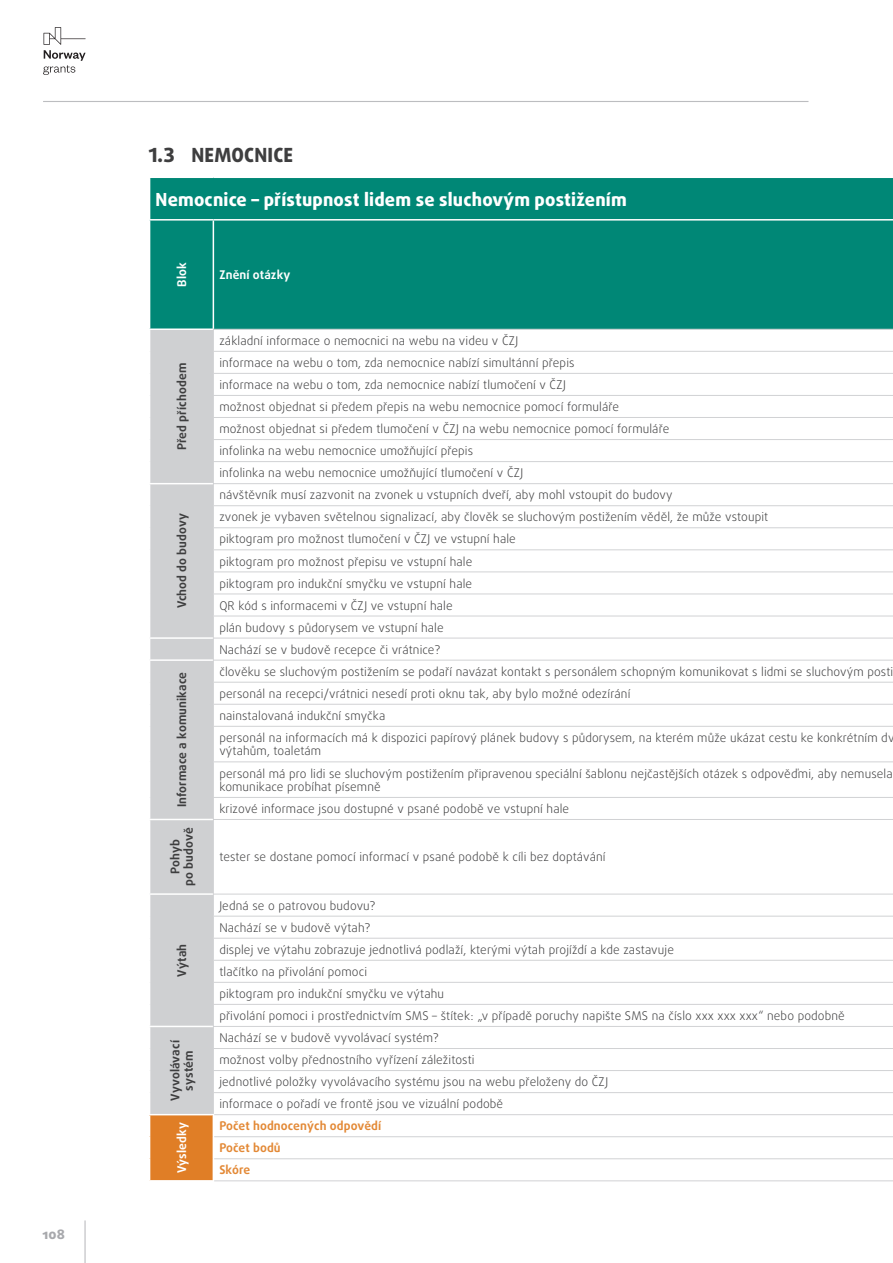
<style>
.page{position:relative;width:893px;height:1263px;background:#fff}
.page>*{position:absolute;margin:0;border:0;box-sizing:border-box;transform-origin:0 0}
.t1{font:800 19.5px "Daxline Pro";letter-spacing:.01em;color:#3e3e3f}
.t2{font:800 18px "Daxline Pro";letter-spacing:.01em;color:#fff}
.t3{font:800 13.5px "Daxline Pro";color:#a8a9ad}
.t4{font:300 12px/22px "Daxline Pro";letter-spacing:.01em;color:#3e3e3f}
.t5{font:700 12px/13.5px "Daxline Pro";letter-spacing:.01em;color:#3e3e3f;text-align:center}
.t6{font:700 12px/22px "Daxline Pro";letter-spacing:.01em;color:#e38936}
.t7{font:700 12px "Daxline Pro";letter-spacing:.01em;color:#fff}
</style>
<div class="page">
<svg style="left:43px;top:27px;width:43px;height:48px"></svg>
<hr style="left:43px;top:101px;width:765px;height:1px;background:#bcbdc0">
<hr style="left:84px;top:1220px;width:2px;height:43px;background:#bcbdc0">
<div style="left:150px;top:178px;width:743px;height:151px;background:#008776"></div>
<div style="left:150px;top:330px;width:63px;height:784px;background:#cfd0d2"></div>
<div style="left:150px;top:1115px;width:63px;height:66px;background:#e07e26"></div>
<hr style="left:149px;top:219px;width:64px;height:2px;background:#fff">
<hr style="left:213px;top:219px;width:680px;height:2px;background:#fff">
<hr style="left:149px;top:483px;width:64px;height:1px;background:#fff">
<hr style="left:149px;top:637px;width:64px;height:2px;background:#fff">
<hr style="left:149px;top:659px;width:64px;height:2px;background:#fff">
<hr style="left:149px;top:819px;width:64px;height:1px;background:#fff">
<hr style="left:149px;top:893px;width:64px;height:2px;background:#fff">
<hr style="left:149px;top:1026px;width:64px;height:1px;background:#fff">
<hr style="left:213px;top:351px;width:680px;height:1px;background:#d1d2d4">
<hr style="left:213px;top:373px;width:680px;height:1px;background:#d1d2d4">
<hr style="left:213px;top:395px;width:680px;height:1px;background:#d1d2d4">
<hr style="left:213px;top:417px;width:680px;height:1px;background:#d1d2d4">
<hr style="left:213px;top:439px;width:680px;height:1px;background:#d1d2d4">
<hr style="left:213px;top:461px;width:680px;height:1px;background:#d1d2d4">
<hr style="left:213px;top:483px;width:680px;height:1px;background:#d1d2d4">
<hr style="left:213px;top:505px;width:680px;height:1px;background:#d1d2d4">
<hr style="left:213px;top:527px;width:680px;height:1px;background:#d1d2d4">
<hr style="left:213px;top:549px;width:680px;height:1px;background:#d1d2d4">
<hr style="left:213px;top:571px;width:680px;height:1px;background:#d1d2d4">
<hr style="left:213px;top:594px;width:680px;height:1px;background:#d1d2d4">
<hr style="left:213px;top:616px;width:680px;height:1px;background:#d1d2d4">
<hr style="left:213px;top:638px;width:680px;height:1px;background:#d1d2d4">
<hr style="left:213px;top:660px;width:680px;height:1px;background:#d1d2d4">
<hr style="left:213px;top:682px;width:680px;height:1px;background:#d1d2d4">
<hr style="left:213px;top:704px;width:680px;height:1px;background:#d1d2d4">
<hr style="left:213px;top:726px;width:680px;height:1px;background:#d1d2d4">
<hr style="left:213px;top:761px;width:680px;height:1px;background:#d1d2d4">
<hr style="left:213px;top:797px;width:680px;height:1px;background:#d1d2d4">
<hr style="left:213px;top:819px;width:680px;height:1px;background:#d1d2d4">
<hr style="left:213px;top:894px;width:680px;height:1px;background:#d1d2d4">
<hr style="left:213px;top:916px;width:680px;height:1px;background:#d1d2d4">
<hr style="left:213px;top:938px;width:680px;height:1px;background:#d1d2d4">
<hr style="left:213px;top:960px;width:680px;height:1px;background:#d1d2d4">
<hr style="left:213px;top:982px;width:680px;height:1px;background:#d1d2d4">
<hr style="left:213px;top:1004px;width:680px;height:1px;background:#d1d2d4">
<hr style="left:213px;top:1026px;width:680px;height:1px;background:#d1d2d4">
<hr style="left:213px;top:1048px;width:680px;height:1px;background:#d1d2d4">
<hr style="left:213px;top:1070px;width:680px;height:1px;background:#d1d2d4">
<hr style="left:213px;top:1092px;width:680px;height:1px;background:#d1d2d4">
<hr style="left:214px;top:1114px;width:679px;height:1px;background:#d1d2d4">
<hr style="left:214px;top:1136px;width:679px;height:1px;background:#d1d2d4">
<hr style="left:214px;top:1158px;width:679px;height:1px;background:#d1d2d4">
<hr style="left:149px;top:328px;width:64px;height:2px;background:#fff">
<hr style="left:213px;top:221px;width:1px;height:108px;background:#fff">
<hr style="left:213px;top:329px;width:680px;height:1px;background:#d1d2d4">
<svg style="left:213px;top:330px;width:1px;height:396px"></svg>
<hr style="left:213px;top:727px;width:1px;height:34px;background:#d1d2d4">
<hr style="left:213px;top:762px;width:1px;height:35px;background:#d1d2d4">
<svg style="left:213px;top:798px;width:1px;height:21px"></svg>
<hr style="left:213px;top:820px;width:1px;height:74px;background:#d1d2d4">
<hr style="left:214px;top:1180px;width:679px;height:1px;background:#d1d2d4">
<svg style="left:213px;top:895px;width:1px;height:219px"></svg>
<hr style="left:149px;top:1180px;width:65px;height:1px;background:#fff">
<p class="t3" style="left:43px;top:1225px;width:24px">108</p>
<h1 class="t1" style="left:149px;top:142px;width:146px">1.3 NEMOCNICE</h1>
<h2 class="t2" style="left:156px;top:187px;width:473px">Nemocnice – přístupnost lidem se sluchovým postižením</h2>
<p class="t7" style="left:174px;top:287px;width:26px;rotate:-90deg">Blok</p>
<p class="t7" style="left:219px;top:267px;width:73px">Znění otázky</p>
<p class="t5" style="left:175px;top:450px;width:89px;rotate:-90deg">Před příchodem</p>
<p class="t5" style="left:175px;top:608px;width:97px;rotate:-90deg">Vchod do budovy</p>
<p class="t4" style="left:219px;top:330px;width:451px">základní informace o nemocnici na webu na videu v ČZJ<br>informace na webu o tom, zda nemocnice nabízí simultánní přepis<br>informace na webu o tom, zda nemocnice nabízí tlumočení v ČZJ<br>možnost objednat si předem přepis na webu nemocnice pomocí formuláře<br>možnost objednat si předem tlumočení v ČZJ na webu nemocnice pomocí formuláře infolinka na webu nemocnice umožňující přepis<br>infolinka na webu nemocnice umožňující tlumočení v ČZJ</p>
<p class="t4" style="left:219px;top:484px;width:550px">návštěvník musí zazvonit na zvonek u vstupních dveří, aby mohl vstoupit do budovy<br>zvonek je vybaven světelnou signalizací, aby člověk se sluchovým postižením věděl, že může vstoupit piktogram pro možnost tlumočení v ČZJ ve vstupní hale<br>piktogram pro možnost přepisu ve vstupní hale<br>piktogram pro indukční smyčku ve vstupní hale<br>QR kód s informacemi v ČZJ ve vstupní hale<br>plán budovy s půdorysem ve vstupní hale<br>Nachází se v budově recepce či vrátnice?</p>
<p class="t5" style="left:175px;top:807px;width:137px;rotate:-90deg">Informace a komunikace</p>
<p class="t4" style="left:219px;top:661px;width:677px">člověku se sluchovým postižením se podaří navázat kontakt s personálem schopným komunikovat s lidmi se sluchovým posti personál na recepci/vrátnici nesedí proti oknu tak, aby bylo možné odezírání<br>nainstalovaná indukční smyčka<br>personál na informacích má k dispozici papírový plánek budovy s půdorysem, na kterém může ukázat cestu ke konkrétním dv</p>
<p class="t4" style="left:219px;top:740px;width:675px">výtahům, toaletám<br>personál má pro lidi se sluchovým postižením připravenou speciální šablonu nejčastějších otázek s odpověďmi, aby nemusela</p>
<p class="t4" style="left:219px;top:776px;width:351px">komunikace probíhat písemně<br>krizové informace jsou dostupné v psané podobě ve vstupní hale</p>
<p class="t5" style="left:168px;top:886px;width:60px;rotate:-90deg">Pohyb<br>po budově</p>
<p class="t5" style="left:175px;top:976px;width:34px;rotate:-90deg">Výtah</p>
<p class="t4" style="left:219px;top:846px;width:388px">tester se dostane pomocí informací v psané podobě k cíli bez doptávání</p>
<p class="t4" style="left:219px;top:894px;width:627px">Jedná se o patrovou budovu?<br>Nachází se v budově výtah?<br>displej ve výtahu zobrazuje jednotlivá podlaží, kterými výtah projíždí a kde zastavuje<br>tlačítko na přivolání pomoci<br>piktogram pro indukční smyčku ve výtahu<br>přivolání pomoci i prostřednictvím SMS – štítek: „v případě poruchy napište SMS na číslo xxx xxx xxx“ nebo podobně</p>
<p class="t5" style="left:168px;top:1101px;width:62px;rotate:-90deg">Vyvolávací systém</p>
<p class="t4" style="left:219px;top:1027px;width:390px">Nachází se v budově vyvolávací systém?<br>možnost volby přednostního vyřízení záležitosti<br>jednotlivé položky vyvolávacího systému jsou na webu přeloženy do ČZJ informace o pořadí ve frontě jsou ve vizuální podobě</p>
<p class="t7" style="left:174px;top:1173px;width:53px;rotate:-90deg">Výsledky</p>
<p class="t6" style="left:219px;top:1115px;width:163px">Počet hodnocených odpovědí<br>Počet bodů<br>Skóre</p>
</div>
